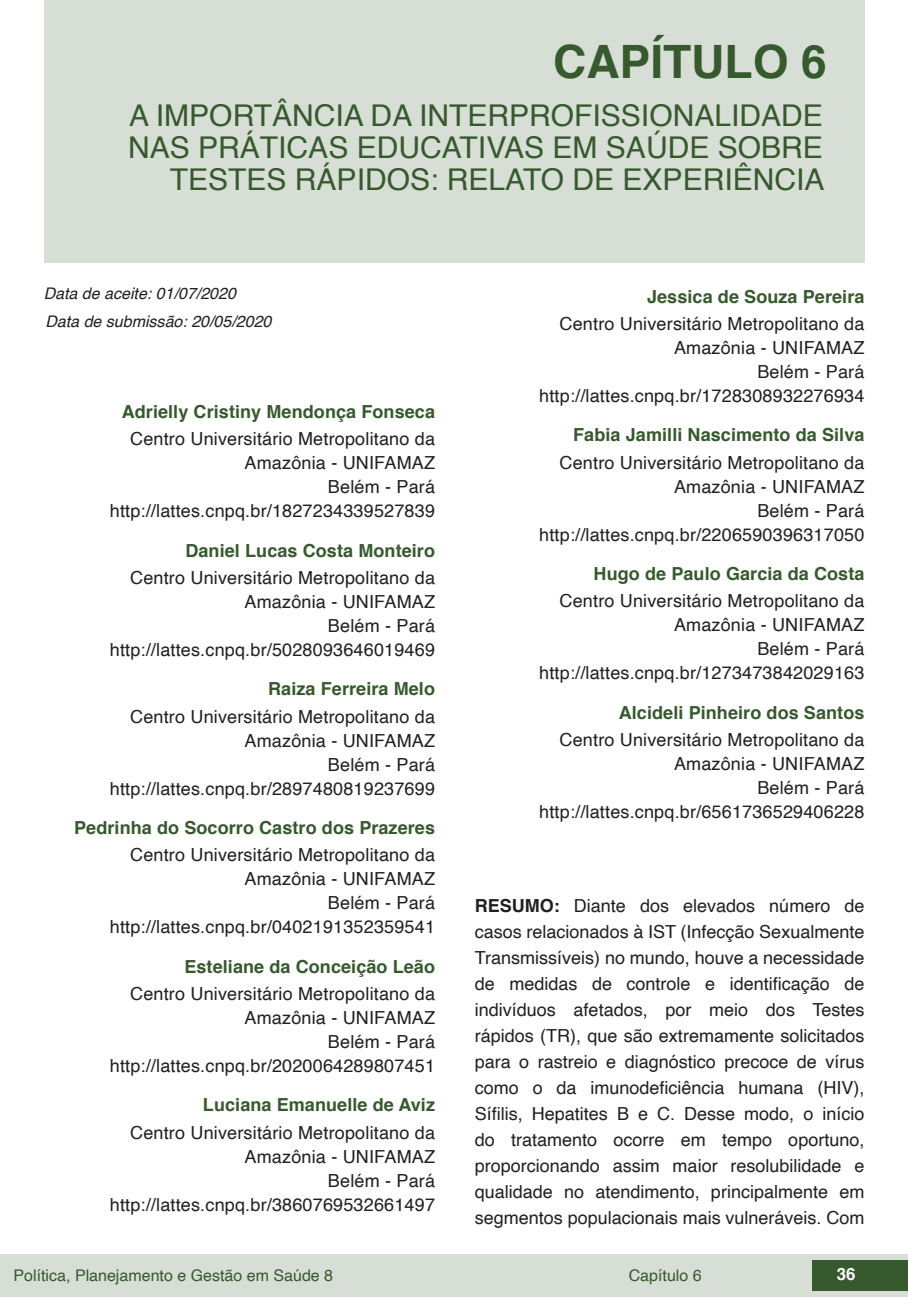
<style>
.page{position:relative;width:908px;height:1304px;background:#fff}
.page>*{position:absolute;margin:0;border:0;box-sizing:border-box;transform-origin:0 0}
.capítulos{font:700 46px "Helvetica";color:#36592e}
.nome_artigos{font:30px/32px "Helvetica";color:#36592e;text-align:right}
.info_autores{font:18px/24px "Helvetica";letter-spacing:.01em;color:#231f20;text-align:right}
.Resumos_e_PC_TXT{font:18px/26px "Helvetica";color:#231f20;text-align:justify}
.nome_autores{font:700 18px "Helvetica";letter-spacing:.005em;color:#36592e}
.t1{font:700 16.8px "Helvetica";color:#fff}
.data{font:italic 16px "Helvetica";color:#231f20}
.t2{font:16px "Helvetica";color:#36592e}
.s1{font-weight:700}
</style>
<div class="page">
<div style="left:0;top:1254px;width:906px;height:43px;background:#d7ded5"></div>
<div style="left:812px;top:1261px;width:95px;height:30px;background:#36592e"></div>
<div style="left:44px;top:0;width:819px;height:263px;background:#d7ded5"></div>
<p class="capítulos" style="left:553px;top:25px;width:275px">CAPÍTULO 6</p>
<p class="nome_artigos" style="left:128px;top:101px;width:697px">A IMPORTÂNCIA DA INTERPROFISSIONALIDADE<br>NAS PRÁTICAS EDUCATIVAS EM SAÚDE SOBRE<br>TESTES RÁPIDOS: RELATO DE EXPERIÊNCIA</p>
<p class="data" style="left:44px;top:280px;width:194px">Data de aceite: 01/07/2020</p>
<p class="data" style="left:45px;top:308px;width:227px">Data de submissão: 20/05/2020</p>
<p class="nome_autores" style="left:122px;top:397px;width:315px">Adrielly Cristiny Mendonça Fonseca</p>
<p class="info_autores" style="left:130px;top:428px;width:306px">Centro Universitário Metropolitano da<br>Amazônia - UNIFAMAZ</p>
<p class="info_autores" style="left:328px;top:476px;width:109px">Belém - Pará</p>
<p class="info_autores" style="left:110px;top:500px;width:326px">http://lattes.cnpq.br/1827234339527839</p>
<p class="nome_autores" style="left:185px;top:536px;width:251px">Daniel Lucas Costa Monteiro</p>
<p class="info_autores" style="left:130px;top:566px;width:306px">Centro Universitário Metropolitano da<br>Amazônia - UNIFAMAZ</p>
<p class="info_autores" style="left:328px;top:614px;width:109px">Belém - Pará</p>
<p class="info_autores" style="left:110px;top:638px;width:326px">http://lattes.cnpq.br/5028093646019469</p>
<p class="nome_autores" style="left:268px;top:674px;width:168px">Raiza Ferreira Melo</p>
<p class="info_autores" style="left:130px;top:705px;width:306px">Centro Universitário Metropolitano da<br>Amazônia - UNIFAMAZ</p>
<p class="info_autores" style="left:328px;top:753px;width:109px">Belém - Pará</p>
<p class="info_autores" style="left:110px;top:777px;width:326px">http://lattes.cnpq.br/2897480819237699</p>
<p class="nome_autores" style="left:74px;top:813px;width:362px">Pedrinha do Socorro Castro dos Prazeres</p>
<p class="info_autores" style="left:130px;top:844px;width:306px">Centro Universitário Metropolitano da<br>Amazônia - UNIFAMAZ</p>
<p class="info_autores" style="left:328px;top:892px;width:109px">Belém - Pará</p>
<p class="info_autores" style="left:110px;top:916px;width:326px">http://lattes.cnpq.br/0402191352359541</p>
<p class="nome_autores" style="left:184px;top:952px;width:252px">Esteliane da Conceição Leão</p>
<p class="info_autores" style="left:130px;top:982px;width:306px">Centro Universitário Metropolitano da<br>Amazônia - UNIFAMAZ</p>
<p class="info_autores" style="left:328px;top:1030px;width:109px">Belém - Pará</p>
<p class="info_autores" style="left:110px;top:1054px;width:326px">http://lattes.cnpq.br/2020064289807451</p>
<p class="nome_autores" style="left:203px;top:1090px;width:233px">Luciana Emanuelle de Aviz</p>
<p class="info_autores" style="left:130px;top:1121px;width:306px">Centro Universitário Metropolitano da<br>Amazônia - UNIFAMAZ</p>
<p class="info_autores" style="left:328px;top:1169px;width:109px">Belém - Pará</p>
<p class="info_autores" style="left:110px;top:1193px;width:326px">http://lattes.cnpq.br/3860769532661497</p>
<p class="nome_autores" style="left:646px;top:282px;width:219px">Jessica de Souza Pereira</p>
<p class="info_autores" style="left:559px;top:312px;width:306px">Centro Universitário Metropolitano da<br>Amazônia - UNIFAMAZ</p>
<p class="info_autores" style="left:757px;top:360px;width:109px">Belém - Pará</p>
<p class="info_autores" style="left:539px;top:384px;width:326px">http://lattes.cnpq.br/1728308932276934</p>
<p class="nome_autores" style="left:573px;top:420px;width:293px">Fabia Jamilli Nascimento da Silva</p>
<p class="info_autores" style="left:559px;top:451px;width:306px">Centro Universitário Metropolitano da<br>Amazônia - UNIFAMAZ</p>
<p class="info_autores" style="left:757px;top:499px;width:109px">Belém - Pará</p>
<p class="info_autores" style="left:539px;top:523px;width:326px">http://lattes.cnpq.br/2206590396317050</p>
<p class="nome_autores" style="left:593px;top:559px;width:272px">Hugo de Paulo Garcia da Costa</p>
<p class="info_autores" style="left:559px;top:590px;width:306px">Centro Universitário Metropolitano da<br>Amazônia - UNIFAMAZ</p>
<p class="info_autores" style="left:757px;top:638px;width:109px">Belém - Pará</p>
<p class="info_autores" style="left:539px;top:662px;width:326px">http://lattes.cnpq.br/1273473842029163</p>
<p class="nome_autores" style="left:618px;top:698px;width:247px">Alcideli Pinheiro dos Santos</p>
<p class="info_autores" style="left:559px;top:728px;width:306px">Centro Universitário Metropolitano da<br>Amazônia - UNIFAMAZ</p>
<p class="info_autores" style="left:757px;top:776px;width:109px">Belém - Pará</p>
<p class="info_autores" style="left:539px;top:800px;width:326px">http://lattes.cnpq.br/6561736529406228</p>
<p class="Resumos_e_PC_TXT" style="left:474px;top:893px;width:391px"><span class="s1">RESUMO:</span> Diante dos elevados número de casos relacionados à IST (Infecção Sexualmente Transmissíveis) no mundo, houve a necessidade de medidas de controle e identificação de indivíduos afetados, por meio dos Testes rápidos (TR), que são extremamente solicitados para o rastreio e diagnóstico precoce de vírus como o da imunodeficiência humana (HIV), Sífilis, Hepatites B e C. Desse modo, o início do tratamento ocorre em tempo oportuno, proporcionando assim maior resolubilidade e qualidade no atendimento, principalmente em segmentos populacionais mais vulneráveis. Com</p>
<p class="t2" style="left:14px;top:1263px;width:321px">Política, Planejamento e Gestão em Saúde 8</p>
<p class="t2" style="left:628px;top:1263px;width:74px">Capítulo 6</p>
<p class="t1" style="left:836px;top:1261px;width:20px">36</p>
</div>
